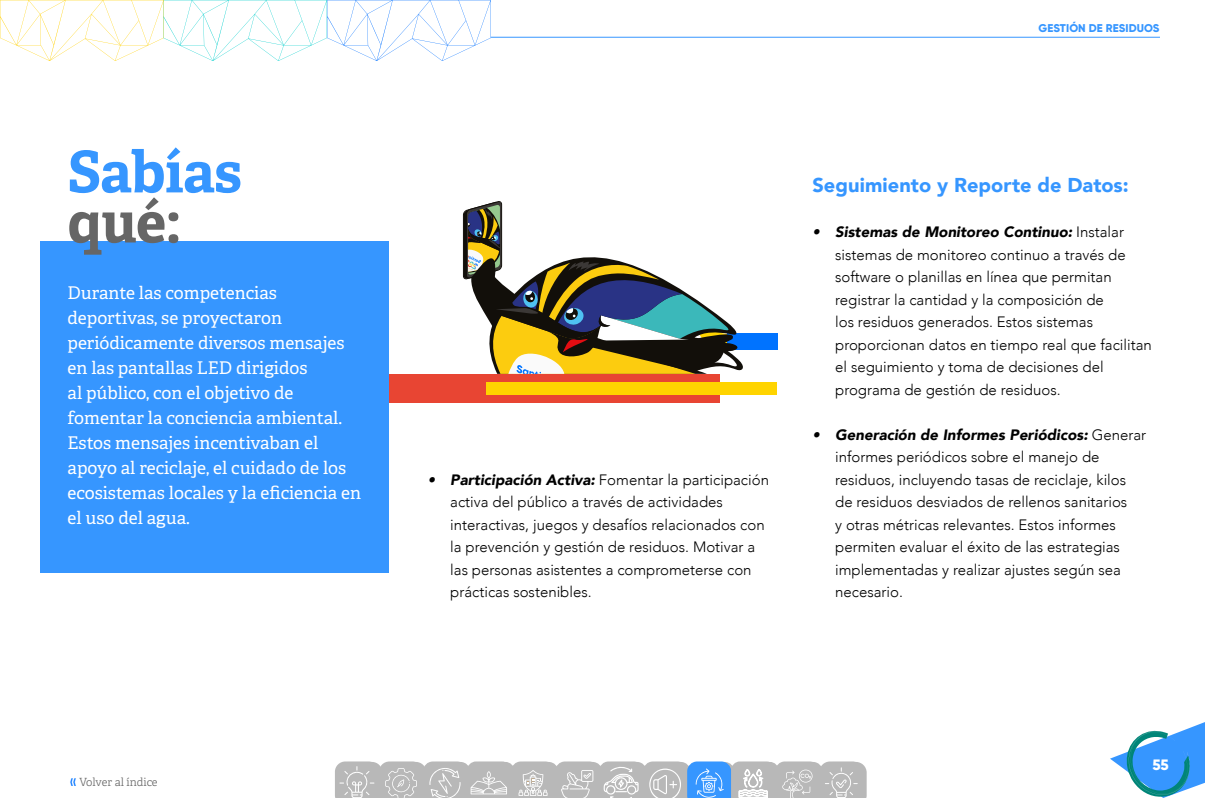
<style>
.page{position:relative;width:1205px;height:798px;background:#fff}
.page>*{position:absolute;margin:0;border:0;box-sizing:border-box;transform-origin:0 0}
.t1{font:700 57.5px "Adelle";letter-spacing:-.015em;color:#3696ff}
.t2{font:700 57.5px "Adelle";color:#666}
.t3{font:900 20px "Avenir";color:#3696ff}
.t4{font:17.5px/25px "Adelle";color:#fff}
.t5{font:300 15px/22.5px "Avenir";color:#000}
.t6{font:800 15px "Gilroy";color:#fff}
.t7{font:800 11.25px "Gilroy";letter-spacing:.01em;color:#3696ff}
.t8{font:300 11.25px "Adelle";color:#666}
.s1{font-weight:900;font-style:italic}
</style>
<div class="page">
<svg style="left:0;top:0;width:491px;height:61px"></svg>
<hr style="left:491px;top:37px;width:669px;height:1px;background:#3696ff">
<svg style="left:1110px;top:722px;width:95px;height:75px"></svg>
<svg style="left:335px;top:761px;width:531px;height:36px;background:#b9c0c7"></svg>
<div style="left:41px;top:241px;width:348px;height:331px;background:#3696ff"></div>
<div style="left:389px;top:374px;width:330px;height:29px;background:#e84533"></div>
<div style="left:486px;top:382px;width:291px;height:12px;background:#ffd400"></div>
<div style="left:727px;top:334px;width:50px;height:16px;background:#0073ff"></div>
<svg style="left:463px;top:201px;width:283px;height:173px"></svg>
<h1 class="t1" style="left:67px;top:135px;width:176px">Sabías</h1>
<h1 class="t2" style="left:67px;top:185px;width:115px">qué:</h1>
<p class="t4" style="left:68px;top:280px;width:295px">Durante las competencias deportivas, se proyectaron periódicamente diversos mensajes en las pantallas LED dirigidos<br>al público, con el objetivo de fomentar la conciencia ambiental.<br>Estos mensajes incentivaban el apoyo al reciclaje, el cuidado de los ecosistemas locales y la eficiencia en el uso del agua.</p>
<p class="t8" style="left:79px;top:775px;width:80px">Volver al índice</p>
<p class="t7" style="left:1038px;top:21px;width:123px">GESTIÓN DE RESIDUOS</p>
<p class="t5" style="left:450px;top:468px;width:320px;text-indent:-22px"><span class="s1">• Participación Activa:</span> Fomentar la participación activa del público a través de actividades interactivas, juegos y desafíos relacionados con la prevención y gestión de residuos. Motivar a las personas asistentes a comprometerse con prácticas sostenibles.</p>
<h2 class="t3" style="left:812px;top:168px;width:317px">Seguimiento y Reporte de Datos:</h2>
<p class="t5" style="left:835px;top:220px;width:318px;text-indent:-22px"><span class="s1">• Sistemas de Monitoreo Continuo:</span> Instalar sistemas de monitoreo continuo a través de software o planillas en línea que permitan registrar la cantidad y la composición de<br>los residuos generados. Estos sistemas proporcionan datos en tiempo real que facilitan el seguimiento y toma de decisiones del programa de gestión de residuos.</p>
<p class="t5" style="left:835px;top:423px;width:313px;text-indent:-22px"><span class="s1">• Generación de Informes Periódicos:</span> Generar informes periódicos sobre el manejo de residuos, incluyendo tasas de reciclaje, kilos de residuos desviados de rellenos sanitarios<br>y otras métricas relevantes. Estos informes permiten evaluar el éxito de las estrategias implementadas y realizar ajustes según sea necesario.</p>
<p class="t6" style="left:1152px;top:754px;width:18px">55</p>
</div>
